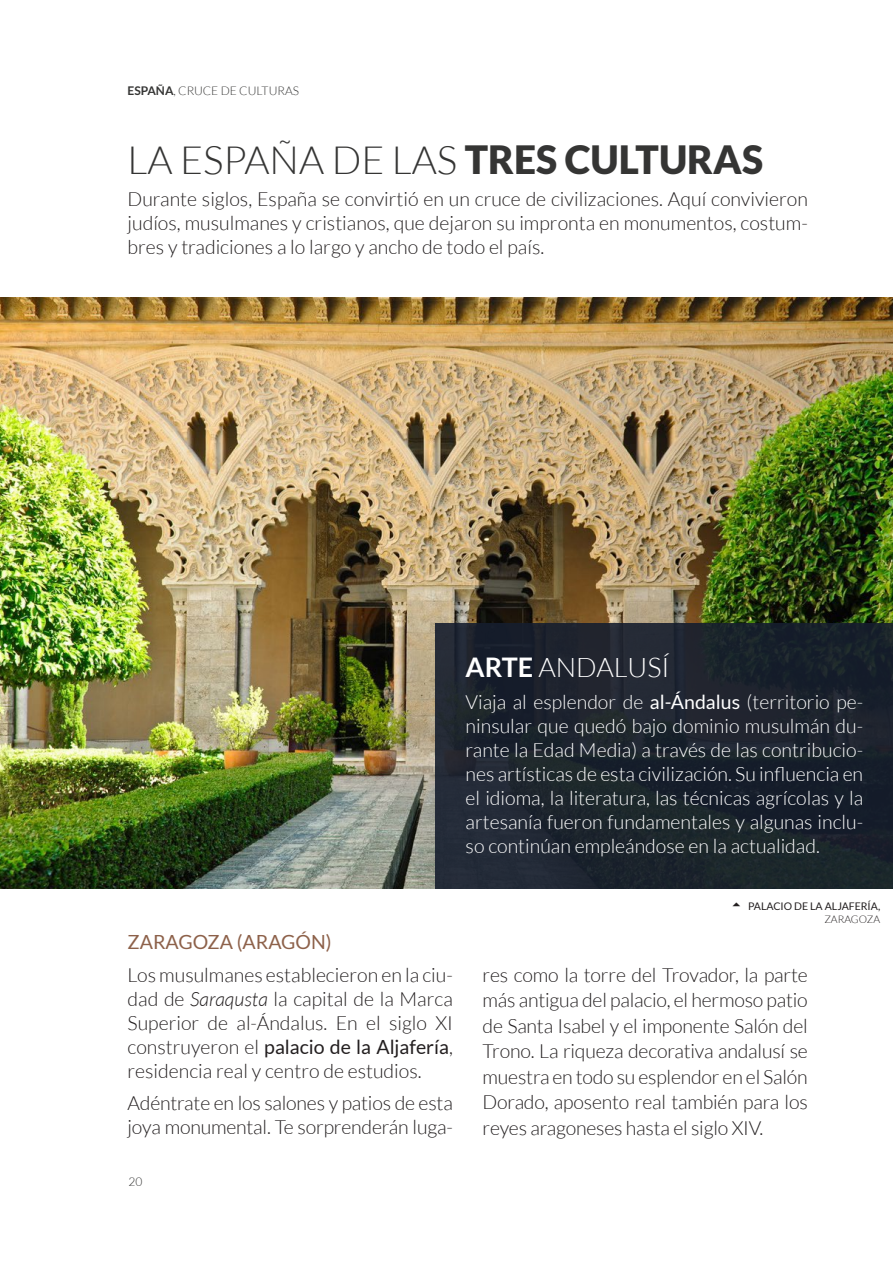
<style>
.page{position:relative;width:893px;height:1263px;background:#fff}
.page>*{position:absolute;margin:0;border:0;box-sizing:border-box;transform-origin:0 0}
.t1{font:300 39px "Lato";color:#353534}
.t2{font:300 27px "Lato";color:#fff}
.Body{font:300 19.5px/24px "Lato";letter-spacing:-.01em;color:#231f20;text-align:justify}
.Body-2{font:300 19.5px/24px "Lato";color:#fff;text-align:justify}
.t3{font:19.5px "Lato";color:#8d614a}
.t4{font:300 12px "Lato";color:#353534}
.t5{font:10.5px "Lato";color:#231f20}
.SUBPIE_ARRIBA{font:300 10.5px "Lato";color:#231f20}
.s1{font-weight:700}
.s2{font-weight:900}
.s3{font-weight:400}
.s4{font-style:italic}
</style>
<div class="page">
<img style="left:0;top:298px;width:893px;height:590px">
<div style="left:436px;top:623px;width:457px;height:265px;background:#1d242c"></div>
<p class="t4" style="left:128px;top:84px;width:173px"><span class="s1">ESPAÑA</span>, CRUCE DE CULTURAS</p>
<h1 class="t1" style="left:128px;top:139px;width:637px">LA ESPAÑA DE LAS <span class="s2">TRES CULTURAS</span></h1>
<p class="Body" style="left:128px;top:187px;width:682px">Durante siglos, España se convirtió en un cruce de civilizaciones. Aquí convivieron judíos, musulmanes y cristianos, que dejaron su impronta en monumentos, costum&shy;bres y tradiciones a lo largo y ancho de todo el país.</p>
<h2 class="t2" style="left:466px;top:653px;width:205px"><span class="s1">ARTE</span> ANDALUSÍ</h2>
<p class="Body-2" style="left:466px;top:690px;width:399px">Viaja al esplendor de <span class="s3">al-Ándalus</span> (territorio pe&shy;ninsular que quedó bajo dominio musulmán du&shy;rante la Edad Media) a través de las contribucio&shy;nes artísticas de esta civilización. Su influencia en el idioma, la literatura, las técnicas agrícolas y la artesanía fueron fundamentales y algunas inclu&shy;so continúan empleándose en la actualidad.</p>
<h3 class="t3" style="left:128px;top:931px;width:206px">ZARAGOZA (ARAGÓN)</h3>
<p class="Body" style="left:128px;top:963px;width:327px">Los musulmanes establecieron en la ciu&shy;dad de <span class="s4">Saraqusta</span> la capital de la Marca Superior de al-Ándalus. En el siglo XI construyeron el <span class="s3">palacio de la Aljafería</span>, residencia real y centro de estudios.</p>
<p class="Body" style="left:128px;top:1091px;width:327px">Adéntrate en los salones y patios de esta joya monumental. Te sorprenderán luga-</p>
<p class="t4" style="left:128px;top:1175px;width:15px">20</p>
<p class="t5" style="left:748px;top:901px;width:134px">PALACIO DE LA ALJAFERÍA,</p>
<p class="SUBPIE_ARRIBA" style="left:824px;top:913px;width:57px">ZARAGOZA</p>
<p class="Body" style="left:483px;top:962px;width:327px;line-height:25.5px">res como la torre del Trovador, la parte más antigua del palacio, el hermoso patio de Santa Isabel y el imponente Salón del Trono. La riqueza decorativa andalusí se muestra en todo su esplendor en el Salón Dorado, aposento real también para los reyes aragoneses hasta el siglo XIV.</p>
</div>
